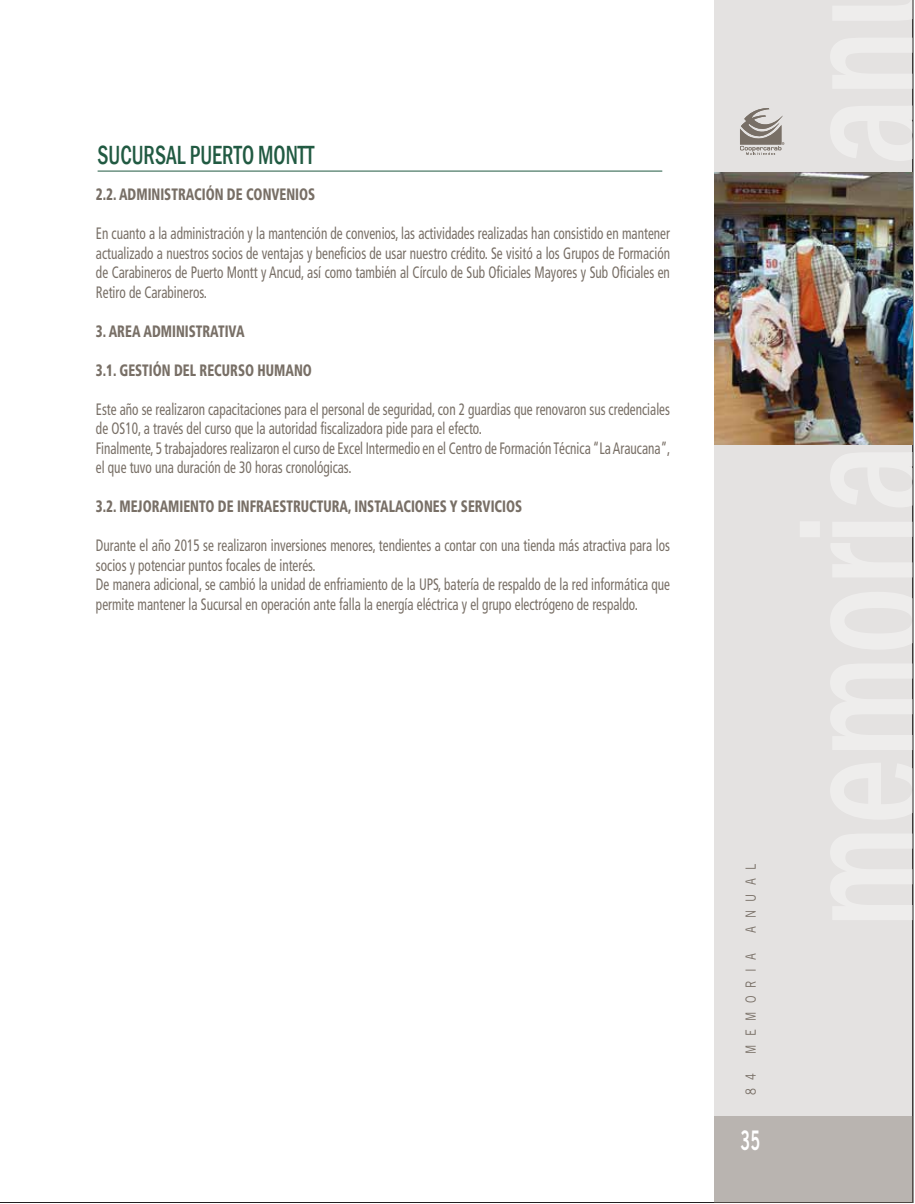
<style>
.page{position:relative;width:915px;height:1204px;background:#fff}
.page>*{position:absolute;margin:0;border:0;box-sizing:border-box;transform-origin:0 0}
.t1{font:500 condensed 27px "Franklin Gothic";color:#215a42;scale:.8 1}
.t2{font:27px "Trade Gothic LT Std Bd 2";color:#fff;scale:.59 1}
.t3{font:condensed 16.5px/19.5px "Frutiger";color:#786f66;scale:.8 1}
.t4{font:900 condensed 16.5px "Frutiger";color:#786f66;scale:.8 1}
.t5{font:14.1px "Trade Gothic LT Std";letter-spacing:.735em;color:#786f66;scale:.8 1}
</style>
<div class="page">
<div style="left:714px;top:0;width:198px;height:1202px;background:#e4e2e1"></div>
<div style="left:714px;top:1115px;width:198px;height:87px;background:#b9b4b0"></div>
<svg style="left:740px;top:108px;width:43px;height:47px"></svg>
<svg style="left:831px;top:834px;width:81px;height:86px"></svg>
<svg style="left:831px;top:763px;width:81px;height:56px"></svg>
<svg style="left:831px;top:664px;width:81px;height:86px"></svg>
<svg style="left:831px;top:592px;width:81px;height:57px"></svg>
<svg style="left:831px;top:543px;width:81px;height:34px"></svg>
<svg style="left:800px;top:522px;width:112px;height:15px"></svg>
<svg style="left:831px;top:452px;width:81px;height:55px"></svg>
<svg style="left:831px;top:106px;width:81px;height:55px"></svg>
<svg style="left:831px;top:38px;width:81px;height:50px"></svg>
<svg style="left:833px;top:0;width:79px;height:20px"></svg>
<img style="left:714px;top:173px;width:198px;height:272px">
<hr style="left:98px;top:171px;width:564px;height:1px;background:#215a42">
<h1 class="t1" style="left:98px;top:137px;width:272px">SUCURSAL PUERTO MONTT</h1>
<p class="t4" style="left:96px;top:184px;width:275px">2.2. ADMINISTRACIÓN DE CONVENIOS</p>
<p class="t3" style="left:96px;top:224px;width:718px;text-align:justify">En cuanto a la administración y la mantención de convenios, las actividades realizadas han consistido en mantener actualizado a nuestros socios de ventajas y beneficios de usar nuestro crédito. Se visitó a los Grupos de Formación de Carabineros de Puerto Montt y Ancud, así como también al Círculo de Sub Oficiales Mayores y Sub Oficiales en Retiro de Carabineros.</p>
<p class="t4" style="left:96px;top:321px;width:187px">3. AREA ADMINISTRATIVA</p>
<p class="t4" style="left:96px;top:360px;width:271px">3.1. GESTIÓN DEL RECURSO HUMANO</p>
<p class="t3" style="left:96px;top:399px;width:719px">Este año se realizaron capacitaciones para el personal de seguridad, con 2 guardias que renovaron sus credenciales de OS10, a través del curso que la autoridad fiscalizadora pide para el efecto.<br>Finalmente, 5 trabajadores realizaron el curso de Excel Intermedio en el Centro de Formación Técnica “La Araucana”, el que tuvo una duración de 30 horas cronológicas.</p>
<p class="t4" style="left:96px;top:496px;width:534px">3.2. MEJORAMIENTO DE INFRAESTRUCTURA, INSTALACIONES Y SERVICIOS</p>
<p class="t3" style="left:96px;top:536px;width:719px">Durante el año 2015 se realizaron inversiones menores, tendientes a contar con una tienda más atractiva para los socios y potenciar puntos focales de interés.<br>De manera adicional, se cambió la unidad de enfriamiento de la UPS, batería de respaldo de la red informática que permite mantener la Sucursal en operación ante falla la energía eléctrica y el grupo electrógeno de respaldo.</p>
<p class="t5" style="left:742px;top:933px;width:88px;rotate:-90deg">ANUAL</p>
<p class="t5" style="left:742px;top:1053px;width:127px;rotate:-90deg">MEMORIA</p>
<p class="t5" style="left:742px;top:1095px;width:29px;rotate:-90deg">8 4</p>
<h1 class="t2" style="left:740px;top:1123px;width:35px">35</h1>
</div>
